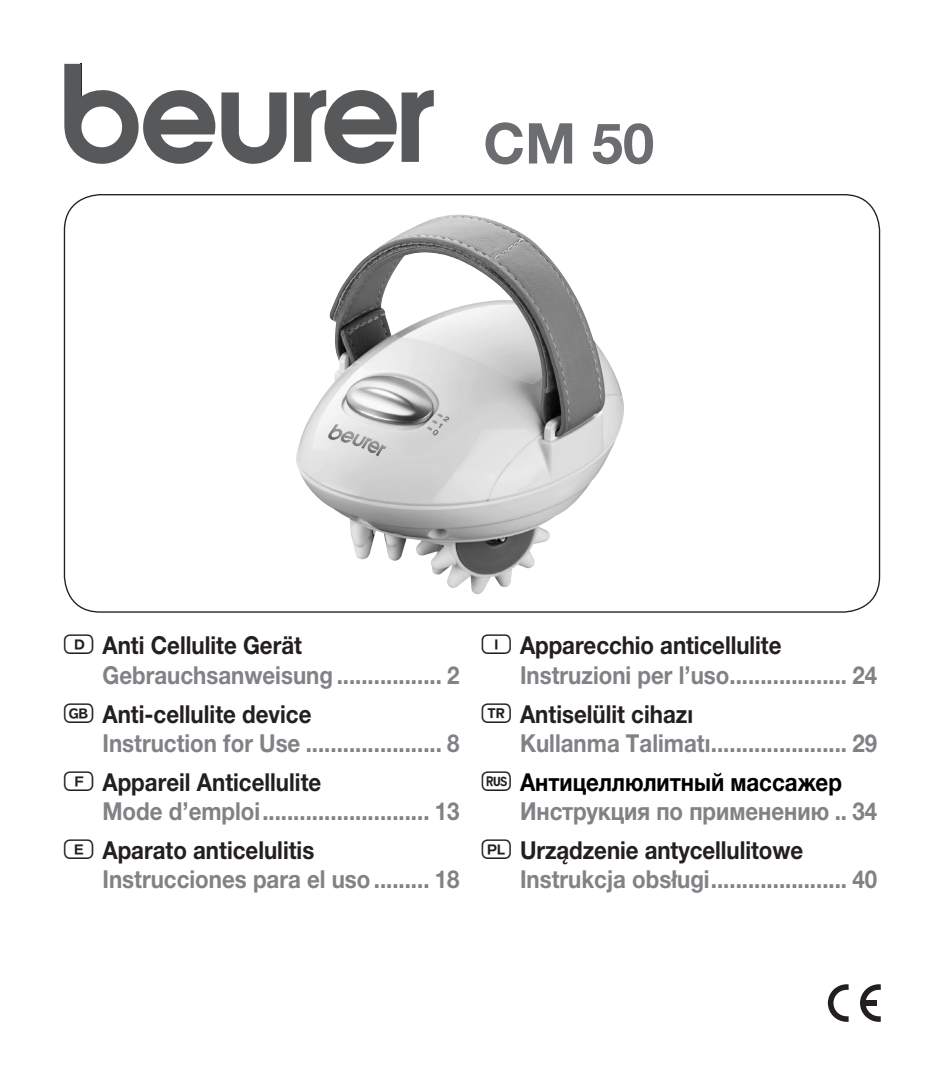
<style>
.page{position:relative;width:944px;height:1085px;background:#fff}
.page>*{position:absolute;margin:0;border:0;box-sizing:border-box;transform-origin:0 0}
.t1{font:700 56.25px "Helvetica Neue LT Pro";color:#6c6d70}
.t2{font:700 24.75px/29.2px "Helvetica Neue LT Pro";color:#808285;scale:.9 1}
.t3{font:700 24.75px/29.2px "Helvetica Neue LTW1 G";color:#808285;scale:.9 1}
.s1{font-family:"Laend Beurer 2012";font-size:29.25px;color:#231f20}
.s2{color:#231f20}
.s3{color:#000}
</style>
<div class="page">
<svg style="left:221px;top:92px;width:66px;height:72px"></svg>
<svg style="left:64px;top:64px;width:151px;height:100px"></svg>
<svg style="left:294px;top:90px;width:140px;height:74px"></svg>
<svg style="left:860px;top:984px;width:21px;height:37px"></svg>
<div style="left:865px;top:1000px;width:12px;height:5px;background:#231f20"></div>
<svg style="left:828px;top:984px;width:21px;height:37px"></svg>
<img style="left:296px;top:214px;width:328px;height:381px">
<h1 class="t1" style="left:483px;top:109px;width:172px">CM 50</h1>
<p class="t2" style="left:102px;top:630px;width:398px;text-indent:-38px"><span class="s1">D</span> <span class="s2">Anti Cellulite Gerät<br></span>Gebrauchsanweisung ................. 2</p>
<p class="t2" style="left:102px;top:698px;width:398px;text-indent:-38px"><span class="s1">G</span> <span class="s2">Anti-cellulite device<br></span>Instruction for Use ...................... 8</p>
<p class="t2" style="left:102px;top:766px;width:398px;text-indent:-38px"><span class="s1">F</span> <span class="s2">Appareil Anticellulite<br></span>Mode d’emploi........................... 13</p>
<p class="t2" style="left:102px;top:834px;width:398px;text-indent:-38px"><span class="s1">E</span> <span class="s2">Aparato anticelulitis<br></span>Instrucciones para el uso......... 18</p>
<p class="t2" style="left:520px;top:630px;width:398px;text-indent:-38px"><span class="s1">I</span> <span class="s2">Apparecchio anticellulite<br></span>Instruzioni per l’uso................... 24</p>
<p class="t2" style="left:520px;top:698px;width:398px;text-indent:-38px"><span class="s1">T</span> <span class="s2">Antiselülit cihazı<br></span>Kullanma Talimatı...................... 29</p>
<p class="t3" style="left:520px;top:767px;width:398px;text-indent:-38px"><span class="s1">r</span> <span class="s3">Антицеллюлитный массажер<br></span>Инструкция по применению .. 34</p>
<p class="t2" style="left:520px;top:834px;width:398px;text-indent:-38px"><span class="s1">Q</span> <span class="s2">Urządzenie antycellulitowe<br></span>Instrukcja obsługi...................... 40</p>
</div>
